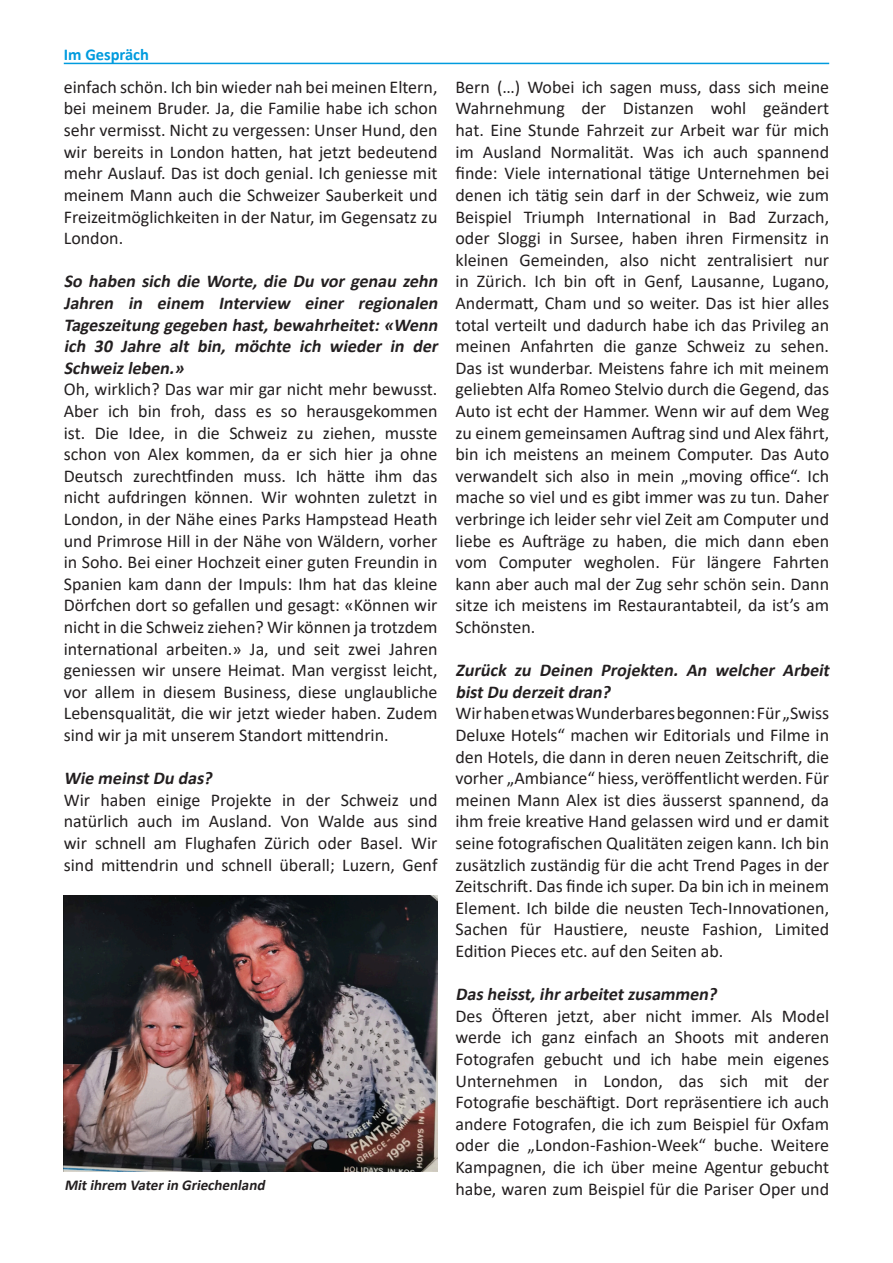
<style>
.page{position:relative;width:893px;height:1263px;background:#fff}
.page>*{position:absolute;margin:0;border:0;box-sizing:border-box;transform-origin:0 0}
.t1{font:18px/21.6px "Calibri";color:#231f20;text-align:justify}
.t2{font:italic 700 18px/21.6px "Calibri";color:#231f20;text-align:justify}
.t3{font:700 16.5px "Calibri";color:#009bde}
.t4{font:italic 700 15px "Calibri";color:#231f20}
</style>
<div class="page">
<hr style="left:64px;top:63px;width:765px;height:1px;background:#009bde">
<img style="left:64px;top:895px;width:373px;height:276px">
<p class="t3" style="left:64px;top:43px;width:87px">Im Gespräch</p>
<p class="t1" style="left:64px;top:76px;width:375px">einfach schön. Ich bin wieder nah bei meinen Eltern, bei meinem Bruder. Ja, die Familie habe ich schon sehr vermisst. Nicht zu vergessen: Unser Hund, den wir bereits in London hatten, hat jetzt bedeutend mehr Auslauf. Das ist doch genial. Ich geniesse mit meinem Mann auch die Schweizer Sauberkeit und Freizeitmöglichkeiten in der Natur, im Gegensatz zu London.</p>
<p class="t2" style="left:64px;top:270px;width:380px">So haben sich die Worte, die Du vor genau zehn Jahren in einem Interview einer regionalen Tageszeitung gegeben hast,bewahrheitet:«Wenn ich 30 Jahre alt bin, möchte ich wieder in der Schweizleben.»</p>
<p class="t1" style="left:64px;top:378px;width:375px">Oh, wirklich? Das war mir gar nicht mehr bewusst.<br>Aber ich bin froh, dass es so herausgekommen ist. Die Idee, in die Schweiz zu ziehen, musste schon von Alex kommen, da er sich hier ja ohne Deutsch zurechtfinden muss. Ich hätte ihm das nicht aufdringen können. Wir wohnten zuletzt in London, in der Nähe eines Parks Hampstead Heath und Primrose Hill in der Nähe von Wäldern, vorher in Soho. Bei einer Hochzeit einer guten Freundin in Spanien kam dann der Impuls: Ihm hat das kleine Dörfchen dort so gefallen und gesagt: «Können wir nicht in die Schweiz ziehen? Wir können ja trotzdem international arbeiten.» Ja, und seit zwei Jahren geniessen wir unsere Heimat. Man vergisst leicht, vor allem in diesem Business, diese unglaubliche Lebensqualität, die wir jetzt wieder haben. Zudem sind wir ja mit unserem Standort mittendrin.</p>
<p class="t2" style="left:64px;top:767px;width:154px">Wie meinstDu das?</p>
<p class="t1" style="left:64px;top:788px;width:375px">Wir haben einige Projekte in der Schweiz und natürlich auch im Ausland. Von Walde aus sind wir schnell am Flughafen Zürich oder Basel. Wir sind mittendrin und schnell überall; Luzern, Genf</p>
<p class="t1" style="left:455px;top:76px;width:375px">Bern (…) Wobei ich sagen muss, dass sich meine Wahrnehmung der Distanzen wohl geändert hat. Eine Stunde Fahrzeit zur Arbeit war für mich im Ausland Normalität. Was ich auch spannend finde: Viele international tätige Unternehmen bei denen ich tätig sein darf in der Schweiz, wie zum Beispiel Triumph International in Bad Zurzach, oder Sloggi in Sursee, haben ihren Firmensitz in kleinen Gemeinden, also nicht zentralisiert nur in Zürich. Ich bin oft in Genf, Lausanne, Lugano, Andermatt, Cham und so weiter. Das ist hier alles total verteilt und dadurch habe ich das Privileg an meinen Anfahrten die ganze Schweiz zu sehen.<br>Das ist wunderbar. Meistens fahre ich mit meinem geliebten Alfa Romeo Stelvio durch die Gegend, das Auto ist echt der Hammer. Wenn wir auf dem Weg zu einem gemeinsamen Auftrag sind und Alex fährt, bin ich meistens an meinem Computer. Das Auto verwandelt sich also in mein „moving office“. Ich mache so viel und es gibt immer was zu tun. Daher verbringe ich leider sehr viel Zeit am Computer und liebe es Aufträge zu haben, die mich dann eben vom Computer wegholen. Für längere Fahrten kann aber auch mal der Zug sehr schön sein. Dann sitze ich meistens im Restaurantabteil, da ist’s am Schönsten.</p>
<p class="t2" style="left:455px;top:659px;width:380px">Zurück zu Deinen Projekten. An welcher Arbeit bistDu derzeitdran?</p>
<p class="t1" style="left:455px;top:702px;width:375px">Wir haben etwas Wunderbares begonnen: Für „Swiss Deluxe Hotels“ machen wir Editorials und Filme in den Hotels, die dann in deren neuen Zeitschrift, die vorher „Ambiance“ hiess, veröffentlicht werden. Für meinen Mann Alex ist dies äusserst spannend, da ihm freie kreative Hand gelassen wird und er damit seine fotografischen Qualitäten zeigen kann. Ich bin zusätzlich zuständig für die acht Trend Pages in der Zeitschrift. Das finde ich super. Da bin ich in meinem Element. Ich bilde die neusten Tech-Innovationen, Sachen für Haustiere, neuste Fashion, Limited Edition Pieces etc. auf den Seiten ab.</p>
<p class="t2" style="left:455px;top:983px;width:267px">Dasheisst,ihrarbeitetzusammen?</p>
<p class="t1" style="left:455px;top:1004px;width:375px">Des Öfteren jetzt, aber nicht immer. Als Model werde ich ganz einfach an Shoots mit anderen Fotografen gebucht und ich habe mein eigenes Unternehmen in London, das sich mit der Fotografie beschäftigt. Dort repräsentiere ich auch andere Fotografen, die ich zum Beispiel für Oxfam oder die „London-Fashion-Week“ buche. Weitere Kampagnen, die ich über meine Agentur gebucht</p>
<p class="t4" style="left:64px;top:1174px;width:206px">Mitihrem Vaterin Griechenland</p>
<p class="t1" style="left:455px;top:1177px;width:375px">habe, waren zum Beispiel für die Pariser Oper und</p>
</div>
